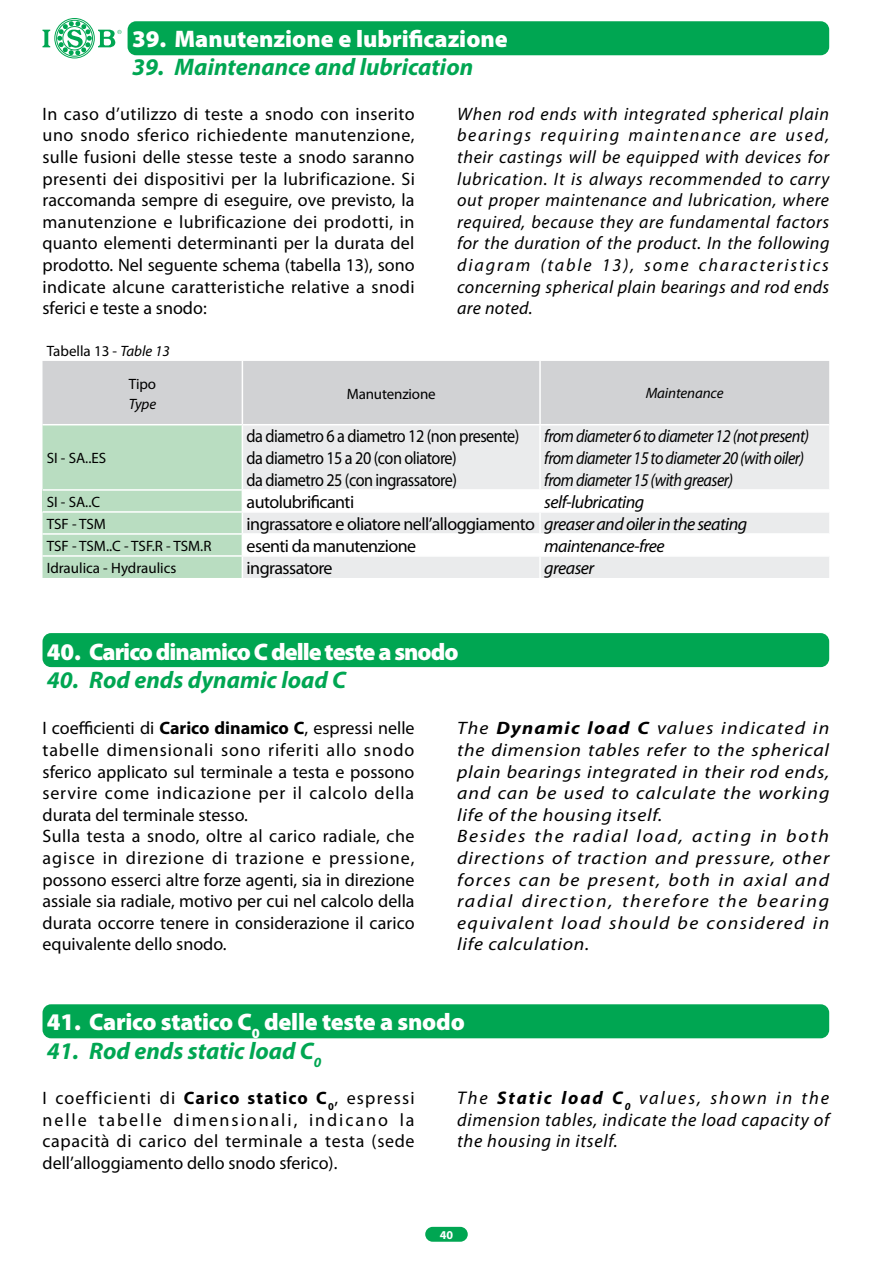
<style>
.page{position:relative;width:893px;height:1263px;background:#fff}
.page>*{position:absolute;margin:0;border:0;box-sizing:border-box;transform-origin:0 0}
.t1{font:italic 700 24px "Myriad Pro";color:#00a652}
.t2{font:900 24px "Myriad Pro";letter-spacing:-.01em;color:#fff}
.t3{font:900 24px "Myriad Pro";letter-spacing:-.04em;color:#fff}
.t4{font:italic 18.3px/21.6px "Myriad Pro";letter-spacing:.04em;color:#000;text-align:justify}
.t5{font:18px/21.6px "Myriad Pro";color:#000;text-align:justify}
.t6{font:italic 18px/21.6px "Myriad Pro";letter-spacing:.04em;color:#000;text-align:justify}
.t7{font:italic 18px/21.6px "Myriad Pro";letter-spacing:.04em;color:#000;scale:1.1 1}
.t8{font:18px "Myriad Pro";letter-spacing:-.03em;color:#000}
.t9{font:italic 18px/21.6px "Myriad Pro";letter-spacing:-.03em;color:#000;scale:.9 1}
.t10{font:18px/21.6px "Myriad Pro";letter-spacing:-.03em;color:#000;scale:.9 1}
.t11{font:italic 18px "Myriad Pro";letter-spacing:-.03em;color:#000}
.t12{font:15px "Myriad Pro";color:#000}
.t13{font:italic 15px "Myriad Pro";letter-spacing:-.01em;color:#000}
.t14{font:700 12px "Myriad Pro";color:#fff}
.s1{font-style:italic}
.s2{font-weight:700}
</style>
<div class="page">
<svg style="left:42px;top:30px;width:8px;height:17px"></svg>
<div style="left:56px;top:20px;width:37px;height:37px;border:1px solid #00a652;border-radius:50%"></div>
<div style="left:54px;top:18px;width:41px;height:40px;border:1px solid #00a652;border-radius:50%"></div>
<svg style="left:57px;top:21px;width:35px;height:34px"></svg>
<svg style="left:98px;top:30px;width:24px;height:17px"></svg>
<div style="left:128px;top:21px;width:701px;height:34px;background:#00a652;border-radius:9px"></div>
<div style="left:425px;top:1227px;width:43px;height:15px;background:#00a652;border-radius:7px"></div>
<div style="left:43px;top:633px;width:786px;height:34px;background:#00a652;border-radius:9px"></div>
<div style="left:43px;top:361px;width:786px;height:63px;background:#d1d2d4"></div>
<hr style="left:242px;top:361px;width:1px;height:63px;background:#fff">
<hr style="left:539px;top:361px;width:2px;height:63px;background:#fff">
<svg style="left:43px;top:425px;width:786px;height:153px"></svg>
<hr style="left:540px;top:555px;width:289px;height:2px;background:#fff">
<hr style="left:539px;top:557px;width:2px;height:21px;background:#fff">
<div style="left:43px;top:1004px;width:786px;height:34px;background:#00a652;border-radius:9px"></div>
<h1 class="t2" style="left:132px;top:25px;width:377px">39. Manutenzione e lubrificazione</h1>
<h1 class="t1" style="left:132px;top:54px;width:343px">39. Maintenance and lubrication</h1>
<p class="t5" style="left:43px;top:103px;width:374px">In caso d’utilizzo di teste a snodo con inserito uno snodo sferico richiedente manutenzione, sulle fusioni delle stesse teste a snodo saranno presenti dei dispositivi per la lubrificazione. Si raccomanda sempre di eseguire, ove previsto, la manutenzione e lubrificazione dei prodotti, in quanto elementi determinanti per la durata del prodotto. Nel seguente schema (tabella 13), sono indicate alcune caratteristiche relative a snodi sferici e teste a snodo:</p>
<p class="t6" style="left:457px;top:103px;width:374px">When rod ends with integrated spherical plain bearings requiring maintenance are used, their castings will be equipped with devices for lubrication. It is always recommended to carry out proper maintenance and lubrication, where required, because they are fundamental factors for the duration of the product. In the following diagram (table 13), some characteristics concerning spherical plain bearings and rod ends are noted.</p>
<p class="t12" style="left:47px;top:343px;width:125px">Tabella 13 - <span class="s1">Table 13</span></p>
<p class="t12" style="left:129px;top:376px;width:29px">Tipo</p>
<p class="t13" style="left:129px;top:396px;width:29px">Type</p>
<p class="t12" style="left:47px;top:450px;width:61px">SI - SA..ES</p>
<p class="t12" style="left:347px;top:386px;width:91px">Manutenzione</p>
<p class="t13" style="left:646px;top:385px;width:79px">Maintenance</p>
<p class="t10" style="left:247px;top:426px;width:304px">da diametro 6 a diametro 12 (non presente) da diametro 15 a 20 (con oliatore)<br>da diametro 25 (con ingrassatore)</p>
<p class="t9" style="left:544px;top:426px;width:296px">from diameter 6 to diameter 12 (not present) from diameter 15 to diameter 20 (with oiler) from diameter 15 (with greaser)</p>
<p class="t12" style="left:47px;top:493px;width:55px">SI - SA..C</p>
<p class="t8" style="left:247px;top:492px;width:109px">autolubrificanti</p>
<p class="t11" style="left:544px;top:492px;width:101px">self-lubricating</p>
<p class="t12" style="left:47px;top:515px;width:61px">TSF - TSM</p>
<p class="t8" style="left:247px;top:514px;width:502px">ingrassatore e oliatore nell’alloggiamento <span class="s1">greaser and oiler in the seating</span></p>
<p class="t12" style="left:47px;top:537px;width:166px">TSF - TSM..C - TSF.R - TSM.R</p>
<p class="t8" style="left:247px;top:536px;width:171px">esenti da manutenzione</p>
<p class="t11" style="left:544px;top:536px;width:122px">maintenance-free</p>
<p class="t12" style="left:47px;top:559px;width:131px">Idraulica - Hydraulics</p>
<p class="t8" style="left:247px;top:558px;width:88px">ingrassatore</p>
<p class="t11" style="left:544px;top:558px;width:51px">greaser</p>
<h1 class="t3" style="left:47px;top:638px;width:413px">40. Carico dinamico C delle teste a snodo</h1>
<h1 class="t1" style="left:47px;top:667px;width:301px">40. Rod ends dynamic load C</h1>
<p class="t5" style="left:43px;top:718px;width:374px;text-align:left">I coefficienti di <span class="s2">Carico dinamico C</span>, espressi nelle tabelle dimensionali sono riferiti allo snodo sferico applicato sul terminale a testa e possono servire come indicazione per il calcolo della durata del terminale stesso.<br>Sulla testa a snodo, oltre al carico radiale, che agisce in direzione di trazione e pressione, possono esserci altre forze agenti, sia in direzione assiale sia radiale, motivo per cui nel calcolo della durata occorre tenere in considerazione il carico equivalente dello snodo.</p>
<p class="t7" style="left:457px;top:718px;width:340px">The <span class="s2">Dynamic load C</span> values indicated in the dimension tables refer to the spherical plain bearings integrated in their rod ends, and can be used to calculate the working life of the housing itself.<br>Besides the radial load, acting in both directions of traction and pressure, other forces can be present, both in axial and radial direction, therefore the bearing equivalent load should be considered in life calculation.</p>
<h1 class="t2" style="left:47px;top:1008px;width:420px">41. Carico statico C<sub>0</sub> delle teste a snodo</h1>
<h1 class="t1" style="left:47px;top:1037px;width:276px">41. Rod ends static load C<sub>0</sub></h1>
<p class="t5" style="left:43px;top:1088px;width:374px">I coefficienti di <span class="s2">Carico statico C</span><sub>0</sub>, espressi nelle tabelle dimensionali, indicano la capacità di carico del terminale a testa (sede dell’alloggiamento dello snodo sferico).</p>
<p class="t4" style="left:457px;top:1088px;width:374px">The <span class="s2">Static load C</span><sub>0</sub> values, shown in the dimension tables, indicate the load capacity of the housing in itself.</p>
<p class="t14" style="left:440px;top:1228px;width:15px">40</p>
</div>
